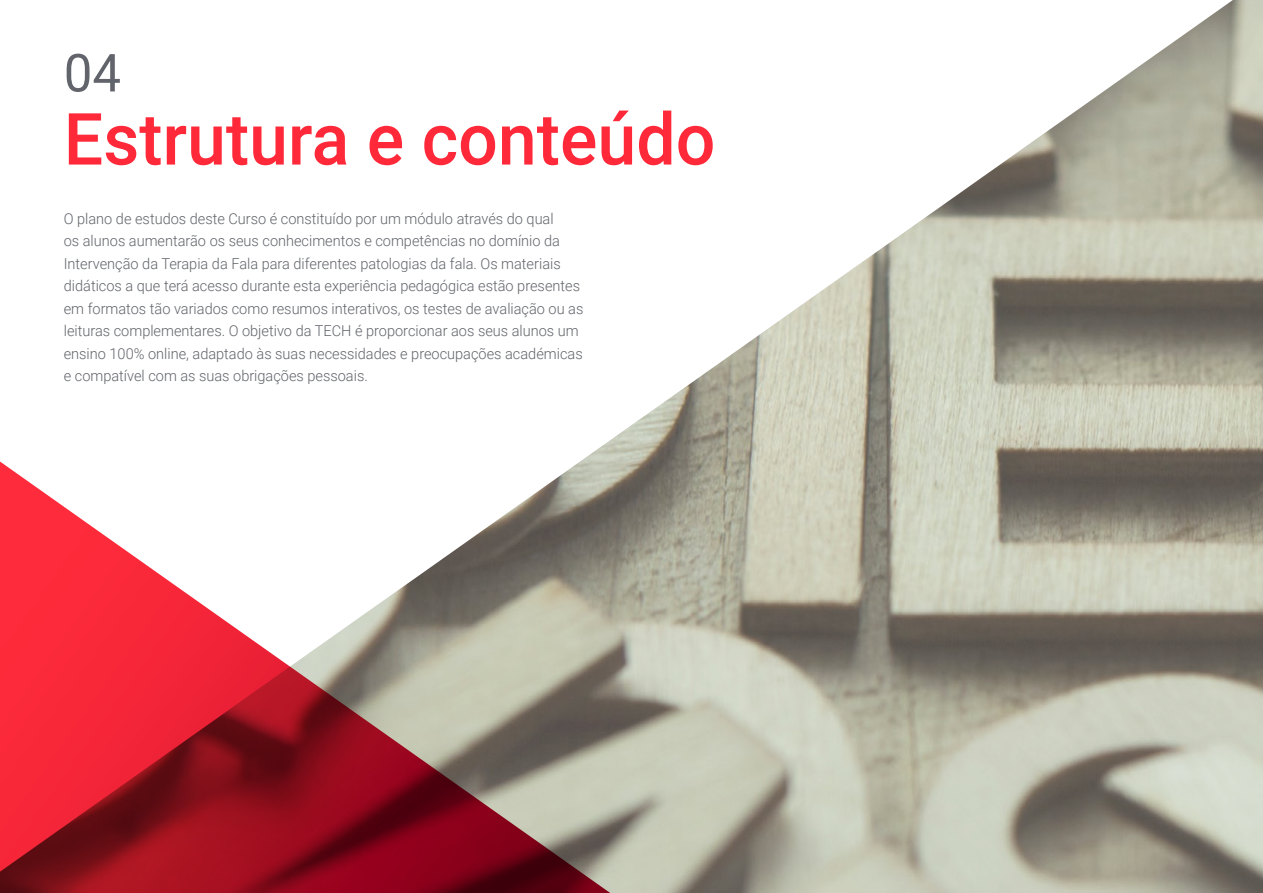
<style>
.page{position:relative;width:1263px;height:893px;background:#fff}
.page>*{position:absolute;margin:0;border:0;box-sizing:border-box;transform-origin:0 0}
.t1{font:500 72px "Roboto";color:#ff293a}
.t2{font:52.5px "Roboto";color:#61646a}
.t3{font:300 15px/22.5px "Roboto";color:#61646a}
</style>
<div class="page">
<img style="left:602px;top:0;width:661px;height:893px">
<svg style="left:0;top:446px;width:640px;height:447px"></svg>
<h2 class="t2" style="left:64px;top:36px;width:59px">04</h2>
<h1 class="t1" style="left:64px;top:89px;width:653px">Estrutura e conteúdo</h1>
<p class="t3" style="left:64px;top:207px;width:521px">O plano de estudos deste Curso é constituído por um módulo através do qual<br>os alunos aumentarão os seus conhecimentos e competências no domínio da Intervenção da Terapia da Fala para diferentes patologias da fala. Os materiais didáticos a que terá acesso durante esta experiência pedagógica estão presentes em formatos tão variados como resumos interativos, os testes de avaliação ou as leituras complementares. O objetivo da TECH é proporcionar aos seus alunos um ensino 100% online, adaptado às suas necessidades e preocupações académicas e compatível com as suas obrigações pessoais.</p>
</div>
